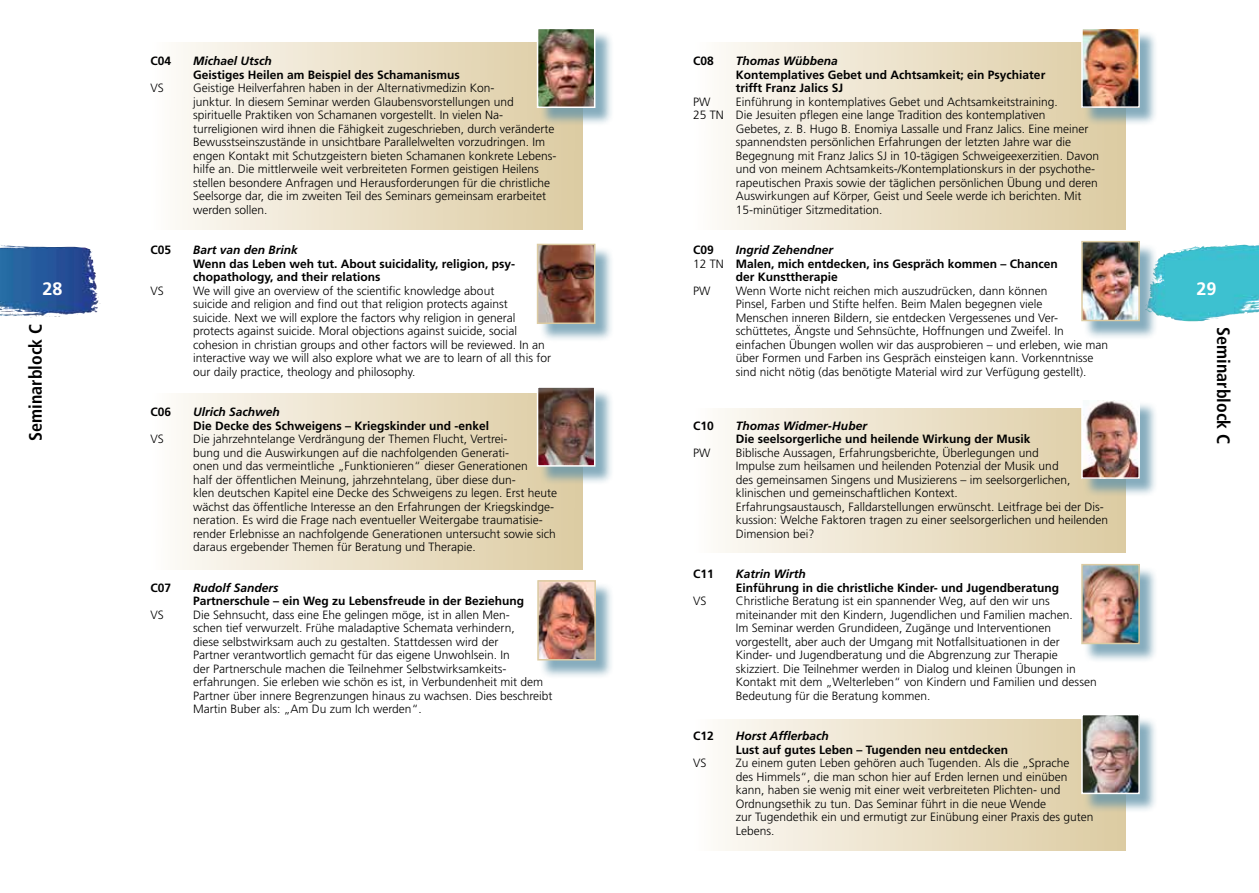
<style>
.page{position:relative;width:1259px;height:893px;background:#fff}
.page>*{position:absolute;margin:0;border:0;box-sizing:border-box;transform-origin:0 0}
.t1{font:700 condensed 18px "Frutiger";color:#000}
.t2{font:700 18px "Frutiger";color:#fff}
.t3{font:300 12px/13.5px "Frutiger";color:#000}
.t4{font:700 12px/13.5px "Frutiger";color:#000}
.t5{font:italic 700 12px "Frutiger";color:#000}
.s1{font-weight:300}
</style>
<div class="page">
<img style="left:1158px;top:243px;width:101px;height:26px">
<div style="left:693px;top:720px;width:432px;height:130px;background:linear-gradient(to right,#fdfbf8,#dccba0)"></div>
<div style="left:693px;top:408px;width:432px;height:145px;background:linear-gradient(to right,#fdfbf8,#dccba0)"></div>
<div style="left:693px;top:43px;width:432px;height:187px;background:linear-gradient(to right,#fdfbf8,#dccba0)"></div>
<div style="left:151px;top:394px;width:432px;height:176px;background:linear-gradient(to right,#fdfbf7,#dccba0)"></div>
<div style="left:151px;top:42px;width:432px;height:188px;background:linear-gradient(to right,#fdfbf7,#dccba0)"></div>
<img style="left:0;top:245px;width:92px;height:71px">
<div style="left:539px;top:30px;width:75px;height:97px;background:#5e91a8;opacity:.75"></div>
<img style="left:540px;top:31px;width:52px;height:74px">
<div style="left:537px;top:28px;width:58px;height:80px;border:2px solid #fff"></div>
<div style="left:539px;top:246px;width:75px;height:97px;background:#5e91a8;opacity:.75"></div>
<img style="left:540px;top:247px;width:52px;height:74px">
<div style="left:537px;top:244px;width:58px;height:80px;border:2px solid #dccba2"></div>
<div style="left:539px;top:389px;width:75px;height:96px;background:#5e91a8;opacity:.75"></div>
<img style="left:540px;top:389px;width:52px;height:75px">
<div style="left:537px;top:386px;width:58px;height:81px;border:2px solid #fff"></div>
<div style="left:539px;top:582px;width:75px;height:97px;background:#5e91a8;opacity:.75"></div>
<img style="left:540px;top:583px;width:53px;height:74px">
<div style="left:537px;top:580px;width:59px;height:80px;border:2px solid #dccba2"></div>
<div style="left:1083px;top:30px;width:75px;height:96px;background:#5e91a8;opacity:.75"></div>
<img style="left:1084px;top:31px;width:53px;height:74px">
<div style="left:1081px;top:28px;width:59px;height:80px;border:2px solid #fff"></div>
<div style="left:1083px;top:243px;width:75px;height:97px;background:#5e91a8;opacity:.75"></div>
<img style="left:1084px;top:244px;width:53px;height:74px">
<div style="left:1081px;top:241px;width:59px;height:80px;border:2px solid #dccba2"></div>
<div style="left:1083px;top:401px;width:75px;height:96px;background:#5e91a8;opacity:.75"></div>
<img style="left:1084px;top:402px;width:53px;height:74px">
<div style="left:1081px;top:399px;width:59px;height:80px;border:2px solid #fff"></div>
<div style="left:1083px;top:566px;width:75px;height:97px;background:#5e91a8;opacity:.75"></div>
<img style="left:1084px;top:567px;width:53px;height:74px">
<div style="left:1081px;top:564px;width:59px;height:80px;border:2px solid #dccba2"></div>
<div style="left:1083px;top:716px;width:75px;height:97px;background:#5e91a8;opacity:.75"></div>
<img style="left:1084px;top:717px;width:53px;height:74px">
<div style="left:1081px;top:714px;width:59px;height:80px;border:2px solid #fff"></div>
<h1 class="t2" style="left:43px;top:278px;width:22px">28</h1>
<h1 class="t1" style="left:25px;top:441px;width:118px;rotate:-90deg">Seminarblock C</h1>
<p class="t4" style="left:151px;top:54px;width:22px">C04</p>
<p class="t5" style="left:193px;top:54px;width:80px">Michael Utsch</p>
<p class="t4" style="left:193px;top:68px;width:268px">Geistiges Heilen am Beispiel des Schamanismus</p>
<p class="t3" style="left:151px;top:82px;width:15px">VS</p>
<p class="t3" style="left:193px;top:82px;width:365px">Geistige Heilverfahren haben in der Alternativmedizin Kon-<br>junktur. In diesem Seminar werden Glaubensvorstellungen und spirituelle Praktiken von Schamanen vorgestellt. In vielen Na&shy;turreligionen wird ihnen die Fähigkeit zugeschrieben, durch veränderte Bewusstseinszustände in unsichtbare Parallelwelten vorzudringen. Im engen Kontakt mit Schutzgeistern bieten Schamanen konkrete Lebens&shy;hilfe an. Die mittlerweile weit verbreiteten Formen geistigen Heilens stellen besondere Anfragen und Herausforderungen für die christliche Seelsorge dar, die im zweiten Teil des Seminars gemeinsam erarbeitet werden sollen.</p>
<p class="t4" style="left:151px;top:243px;width:22px">C05</p>
<p class="t5" style="left:193px;top:243px;width:106px">Bart van den Brink</p>
<p class="t4" style="left:193px;top:257px;width:323px">Wenn das Leben weh tut. About suicidality, religion, psy&shy;chopathology, and their relations</p>
<p class="t3" style="left:151px;top:284px;width:15px">VS</p>
<p class="t3" style="left:193px;top:284px;width:359px">We will give an overview of the scientific knowledge about<br>suicide and religion and find out that religion protects against<br>suicide. Next we will explore the factors why religion in general protects against suicide. Moral objections against suicide, social cohesion in christian groups and other factors will be reviewed. In an interactive way we will also explore what we are to learn of all this for our daily practice, theology and philosophy.</p>
<p class="t4" style="left:151px;top:405px;width:22px">C06</p>
<p class="t5" style="left:193px;top:405px;width:88px">Ulrich Sachweh</p>
<p class="t4" style="left:193px;top:419px;width:298px">Die Decke des Schweigens – Kriegskinder und -enkel</p>
<p class="t3" style="left:151px;top:433px;width:15px">VS</p>
<p class="t3" style="left:193px;top:433px;width:366px">Die jahrzehntelange Verdrängung der Themen Flucht, Vertrei-<br>bung und die Auswirkungen auf die nachfolgenden Generati-<br>onen und das vermeintliche „Funktionieren“ dieser Generationen<br>half der öffentlichen Meinung, jahrzehntelang, über diese dun-<br>klen deutschen Kapitel eine Decke des Schweigens zu legen. Erst heute wächst das öffentliche Interesse an den Erfahrungen der Kriegskindge&shy;neration. Es wird die Frage nach eventueller Weitergabe traumatisie&shy;render Erlebnisse an nachfolgende Generationen untersucht sowie sich daraus ergebender Themen für Beratung und Therapie.</p>
<p class="t4" style="left:151px;top:581px;width:22px">C07</p>
<p class="t5" style="left:193px;top:581px;width:87px">Rudolf Sanders</p>
<p class="t4" style="left:193px;top:594px;width:332px">Partnerschule – ein Weg zu Lebensfreude in der Beziehung</p>
<p class="t3" style="left:151px;top:608px;width:15px">VS</p>
<p class="t3" style="left:193px;top:608px;width:361px">Die Sehnsucht, dass eine Ehe gelingen möge, ist in allen Men-<br>schen tief verwurzelt. Frühe maladaptive Schemata verhindern,<br>diese selbstwirksam auch zu gestalten. Stattdessen wird der<br>Partner verantwortlich gemacht für das eigene Unwohlsein. In<br>der Partnerschule machen die Teilnehmer Selbstwirksamkeits&shy;erfahrungen. Sie erleben wie schön es ist, in Verbundenheit mit dem Partner über innere Begrenzungen hinaus zu wachsen. Dies beschreibt Martin Buber als: „Am Du zum Ich werden“.</p>
<p class="t4" style="left:693px;top:54px;width:22px">C08</p>
<p class="t5" style="left:736px;top:54px;width:104px">Thomas Wübbena</p>
<p class="t4" style="left:736px;top:68px;width:311px">Kontemplatives Gebet und Achtsamkeit; ein Psychiater trifft Franz Jalics SJ</p>
<p class="t3" style="left:693px;top:95px;width:19px">PW</p>
<p class="t3" style="left:693px;top:95px;width:366px;text-indent:43px">Einführung in kontemplatives Gebet und Achtsamkeitstraining.<br>25 TN Die Jesuiten pflegen eine lange Tradition des kontemplativen</p>
<p class="t3" style="left:736px;top:122px;width:365px">Gebetes, z. B. Hugo B. Enomiya Lassalle und Franz Jalics. Eine meiner spannendsten persönlichen Erfahrungen der letzten Jahre war die Begegnung mit Franz Jalics SJ in 10-tägigen Schweigeexerzitien. Davon und von meinem Achtsamkeits-/Kontemplationskurs in der psychothe&shy;rapeutischen Praxis sowie der täglichen persönlichen Übung und deren Auswirkungen auf Körper, Geist und Seele werde ich berichten. Mit 15-minütiger Sitzmeditation.</p>
<p class="t4" style="left:693px;top:243px;width:22px">C09</p>
<p class="t5" style="left:736px;top:243px;width:99px">Ingrid Zehendner</p>
<p class="t4" style="left:693px;top:257px;width:366px"><span class="s1">12 TN</span> Malen, mich entdecken, ins Gespräch kommen – Chancen</p>
<p class="t4" style="left:736px;top:270px;width:104px">der Kunsttherapie</p>
<p class="t3" style="left:693px;top:284px;width:19px">PW</p>
<p class="t3" style="left:736px;top:284px;width:374px">Wenn Worte nicht reichen mich auszudrücken, dann können<br>Pinsel, Farben und Stifte helfen. Beim Malen begegnen viele<br>Menschen inneren Bildern, sie entdecken Vergessenes und Ver&shy;schüttetes, Ängste und Sehnsüchte, Hoffnungen und Zweifel. In einfachen Übungen wollen wir das ausprobieren – und erleben, wie man über Formen und Farben ins Gespräch einsteigen kann. Vorkenntnisse sind nicht nötig (das benötigte Material wird zur Verfügung gestellt).</p>
<p class="t4" style="left:693px;top:419px;width:22px">C10</p>
<p class="t5" style="left:736px;top:418px;width:133px">Thomas Widmer-Huber</p>
<p class="t4" style="left:736px;top:432px;width:296px">Die seelsorgerliche und heilende Wirkung der Musik</p>
<p class="t3" style="left:693px;top:446px;width:19px">PW</p>
<p class="t3" style="left:736px;top:446px;width:374px">Biblische Aussagen, Erfahrungsberichte, Überlegungen und<br>Impulse zum heilsamen und heilenden Potenzial der Musik und<br>des gemeinsamen Singens und Musizierens – im seelsorgerlichen, klinischen und gemeinschaftlichen Kontext.<br>Erfahrungsaustausch, Falldarstellungen erwünscht. Leitfrage bei der Dis&shy;kussion: Welche Faktoren tragen zu einer seelsorgerlichen und heilenden Dimension bei?</p>
<p class="t4" style="left:693px;top:567px;width:22px">C11</p>
<p class="t5" style="left:736px;top:567px;width:72px">Katrin Wirth</p>
<p class="t4" style="left:736px;top:581px;width:325px">Einführung in die christliche Kinder- und Jugendberatung</p>
<p class="t3" style="left:693px;top:594px;width:15px">VS</p>
<p class="t3" style="left:736px;top:594px;width:362px">Christliche Beratung ist ein spannender Weg, auf den wir uns miteinander mit den Kindern, Jugendlichen und Familien machen.<br>Im Seminar werden Grundideen, Zugänge und Interventionen vorgestellt, aber auch der Umgang mit Notfallsituationen in der Kinder- und Jugendberatung und die Abgrenzung zur Therapie skizziert. Die Teilnehmer werden in Dialog und kleinen Übungen in Kontakt mit dem „Welterleben“ von Kindern und Familien und dessen Bedeutung für die Beratung kommen.</p>
<p class="t4" style="left:693px;top:729px;width:22px">C12</p>
<p class="t5" style="left:736px;top:729px;width:95px">Horst Afflerbach</p>
<p class="t4" style="left:736px;top:743px;width:274px">Lust auf gutes Leben – Tugenden neu entdecken</p>
<p class="t3" style="left:693px;top:756px;width:15px">VS</p>
<p class="t3" style="left:736px;top:756px;width:359px">Zu einem guten Leben gehören auch Tugenden. Als die „Sprache<br>des Himmels“, die man schon hier auf Erden lernen und einüben kann, haben sie wenig mit einer weit verbreiteten Plichten- und Ordnungsethik zu tun. Das Seminar führt in die neue Wende<br>zur Tugendethik ein und ermutigt zur Einübung einer Praxis des guten Lebens.</p>
<h1 class="t2" style="left:1196px;top:278px;width:22px">29</h1>
<h1 class="t1" style="left:1234px;top:327px;width:118px;rotate:90deg">Seminarblock C</h1>
</div>
